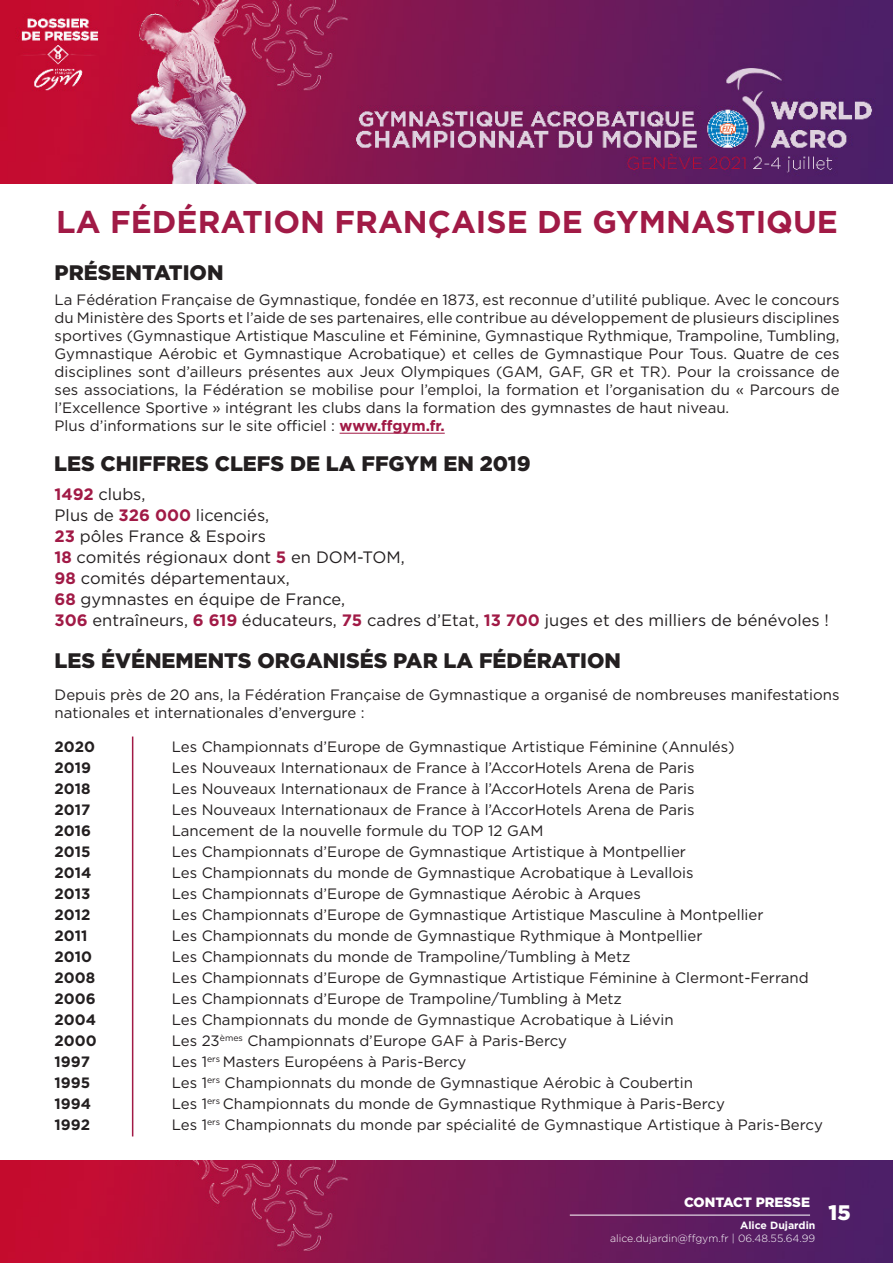
<style>
.page{position:relative;width:893px;height:1263px;background:#fff}
.page>*{position:absolute;margin:0;border:0;box-sizing:border-box;transform-origin:0 0}
.t1{font:700 31.5px "Gotham HTF";color:#a11a46}
.Sous_titre_bleu{font:900 21px "Gotham HTF";color:#231f20}
.t2{font:900 21px "Gotham HTF";color:#fff}
.t3{font:16.5px "Gotham HTF";color:#231f20}
.t4{font:15px/18px "Gotham HTF";color:#231f20;text-align:justify}
.t5{font:700 15px "Gotham HTF";color:#231f20}
.t6{font:900 13.5px "Gotham HTF";color:#fff}
.t7{font:300 10.5px "Gotham HTF";color:#fff}
.t8{font:700 10.5px "Gotham HTF";color:#fff}
.s1{font-weight:700;color:#a11a46}
</style>
<div class="page">
<img style="left:0;top:1160px;width:893px;height:103px">
<img style="left:0;top:0;width:893px;height:184px">
<hr style="left:570px;top:1215px;width:240px;height:1px;background:#fff">
<hr style="left:340px;top:433px;width:105px;height:1px;background:#a11a46">
<hr style="left:132px;top:736px;width:1px;height:400px;background:#a11a46">
<p class="t1" style="left:56px;top:204px;width:783px">LA FÉDÉRATION FRANÇAISE DE GYMNASTIQUE</p>
<p class="Sous_titre_bleu" style="left:55px;top:260px;width:170px">PRÉSENTATION</p>
<p class="t4" style="left:55px;top:291px;width:786px">La Fédération Française de Gymnastique, fondée en 1873, est reconnue d’utilité publique. Avec le concours du Ministère des Sports et l’aide de ses partenaires, elle contribue au développement de plusieurs disciplines sportives (Gymnastique Artistique Masculine et Féminine, Gymnastique Rythmique, Trampoline, Tumbling, Gymnastique Aérobic et Gymnastique Acrobatique) et celles de Gymnastique Pour Tous. Quatre de ces disciplines sont d’ailleurs présentes aux Jeux Olympiques (GAM, GAF, GR et TR). Pour la croissance de ses associations, la Fédération se mobilise pour l’emploi, la formation et l’organisation du « Parcours de l’Excellence Sportive » intégrant les clubs dans la formation des gymnastes de haut niveau.</p>
<p class="t4" style="left:55px;top:417px;width:392px">Plus d’informations sur le site officiel : <span class="s1">www.ffgym.fr.</span></p>
<p class="Sous_titre_bleu" style="left:54px;top:452px;width:478px">LES CHIFFRES CLEFS DE LA FFGYM EN 2019</p>
<p class="t3" style="left:55px;top:485px;width:92px"><span class="s1">1492</span> clubs,</p>
<p class="t3" style="left:55px;top:506px;width:216px">Plus de <span class="s1">326 000</span> licenciés,</p>
<p class="t3" style="left:55px;top:527px;width:213px"><span class="s1">23</span> pôles France &amp; Espoirs</p>
<p class="t3" style="left:55px;top:548px;width:352px"><span class="s1">18</span> comités régionaux dont <span class="s1">5</span> en DOM-TOM,</p>
<p class="t3" style="left:55px;top:569px;width:237px"><span class="s1">98</span> comités départementaux,</p>
<p class="t3" style="left:55px;top:590px;width:292px"><span class="s1">68</span> gymnastes en équipe de France,</p>
<p class="t3" style="left:55px;top:611px;width:776px"><span class="s1">306</span> entraîneurs, <span class="s1">6 619</span> éducateurs, <span class="s1">75</span> cadres d’Etat, <span class="s1">13 700</span> juges et des milliers de bénévoles !</p>
<p class="Sous_titre_bleu" style="left:55px;top:648px;width:568px">LES ÉVÉNEMENTS ORGANISÉS PAR LA FÉDÉRATION</p>
<p class="t4" style="left:55px;top:685px;width:786px">Depuis près de 20 ans, la Fédération Française de Gymnastique a organisé de nombreuses manifestations nationales et internationales d’envergure :</p>
<p class="t5" style="left:55px;top:738px;width:42px">2020</p>
<p class="t5" style="left:55px;top:759px;width:38px">2019</p>
<p class="t5" style="left:55px;top:780px;width:37px">2018</p>
<p class="t5" style="left:55px;top:801px;width:37px">2017</p>
<p class="t5" style="left:55px;top:822px;width:38px">2016</p>
<p class="t5" style="left:55px;top:843px;width:37px">2015</p>
<p class="t5" style="left:55px;top:864px;width:38px">2014</p>
<p class="t5" style="left:55px;top:885px;width:37px">2013</p>
<p class="t5" style="left:55px;top:906px;width:37px">2012</p>
<p class="t5" style="left:55px;top:927px;width:34px">2011</p>
<p class="t5" style="left:55px;top:948px;width:39px">2010</p>
<p class="t5" style="left:55px;top:969px;width:42px">2008</p>
<p class="t5" style="left:55px;top:990px;width:43px">2006</p>
<p class="t5" style="left:55px;top:1011px;width:43px">2004</p>
<p class="t5" style="left:55px;top:1032px;width:44px">2000</p>
<p class="t5" style="left:55px;top:1053px;width:37px">1997</p>
<p class="t5" style="left:55px;top:1074px;width:37px">1995</p>
<p class="t5" style="left:55px;top:1095px;width:38px">1994</p>
<p class="t5" style="left:55px;top:1116px;width:37px">1992</p>
<p class="t4" style="left:172px;top:737px;width:564px">Les Championnats d’Europe de Gymnastique Artistique Féminine (Annulés)</p>
<p class="t4" style="left:172px;top:758px;width:524px">Les Nouveaux Internationaux de France à l’AccorHotels Arena de Paris</p>
<p class="t4" style="left:172px;top:779px;width:524px">Les Nouveaux Internationaux de France à l’AccorHotels Arena de Paris</p>
<p class="t4" style="left:172px;top:800px;width:524px">Les Nouveaux Internationaux de France à l’AccorHotels Arena de Paris</p>
<p class="t4" style="left:172px;top:821px;width:373px">Lancement de la nouvelle formule du TOP 12 GAM</p>
<p class="t4" style="left:172px;top:842px;width:516px">Les Championnats d’Europe de Gymnastique Artistique à Montpellier</p>
<p class="t4" style="left:172px;top:863px;width:523px">Les Championnats du monde de Gymnastique Acrobatique à Levallois</p>
<p class="t4" style="left:172px;top:884px;width:471px">Les Championnats d’Europe de Gymnastique Aérobic à Arques</p>
<p class="t4" style="left:172px;top:905px;width:593px">Les Championnats d’Europe de Gymnastique Artistique Masculine à Montpellier</p>
<p class="t4" style="left:172px;top:926px;width:532px">Les Championnats du monde de Gymnastique Rythmique à Montpellier</p>
<p class="t4" style="left:172px;top:947px;width:460px">Les Championnats du monde de Trampoline/Tumbling à Metz</p>
<p class="t4" style="left:172px;top:968px;width:638px">Les Championnats d’Europe de Gymnastique Artistique Féminine à Clermont-Ferrand</p>
<p class="t4" style="left:172px;top:989px;width:452px">Les Championnats d’Europe de Trampoline/Tumbling à Metz</p>
<p class="t4" style="left:172px;top:1010px;width:504px">Les Championnats du monde de Gymnastique Acrobatique à Liévin</p>
<p class="t4" style="left:172px;top:1031px;width:397px">Les 23<sup>èmes</sup> Championnats d’Europe GAF à Paris-Bercy</p>
<p class="t4" style="left:172px;top:1052px;width:296px">Les 1<sup>ers</sup> Masters Européens à Paris-Bercy</p>
<p class="t4" style="left:172px;top:1073px;width:523px">Les 1<sup>ers</sup> Championnats du monde de Gymnastique Aérobic à Coubertin</p>
<p class="t4" style="left:172px;top:1094px;width:555px">Les 1<sup>ers</sup> Championnats du monde de Gymnastique Rythmique à Paris-Bercy</p>
<p class="t4" style="left:172px;top:1115px;width:653px">Les 1<sup>ers</sup> Championnats du monde par spécialité de Gymnastique Artistique à Paris-Bercy</p>
<p class="t6" style="left:684px;top:1194px;width:127px">CONTACT PRESSE</p>
<p class="t8" style="left:740px;top:1219px;width:77px">Alice Dujardin</p>
<p class="t7" style="left:610px;top:1232px;width:207px">alice.dujardin@ffgym.fr | 06.48.55.64.99</p>
<h2 class="t2" style="left:829px;top:1200px;width:24px">15</h2>
</div>
